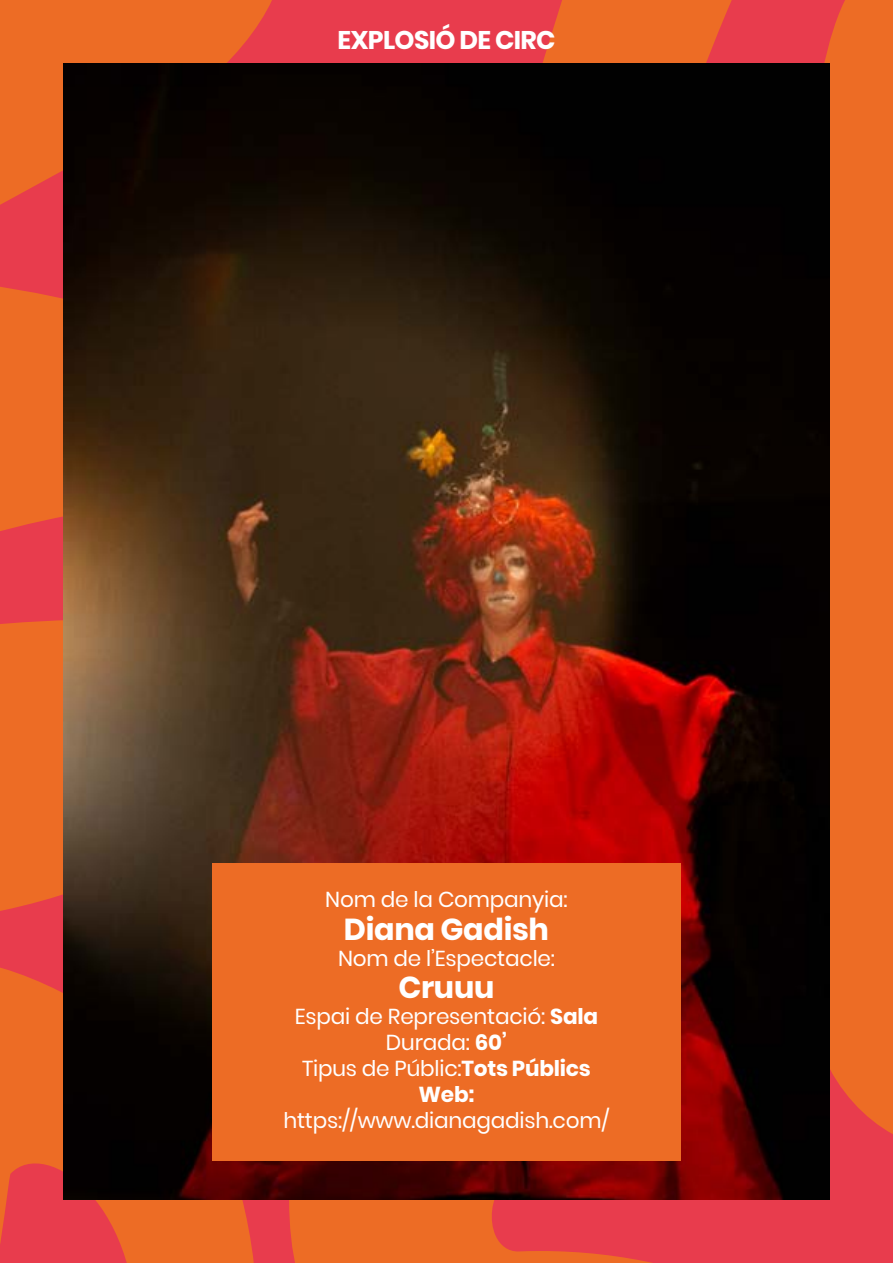
<style>
.page{position:relative;width:893px;height:1263px;background:#fff}
.page>*{position:absolute;margin:0;border:0;box-sizing:border-box;transform-origin:0 0}
.t1{font:700 30.3px "Poppins";letter-spacing:-.01em;color:#fff}
.t2{font:700 25.5px "Poppins";letter-spacing:-.025em;color:#fff}
.t3{font:21.6px/26px "Poppins";letter-spacing:-.01em;color:#fff;text-align:center}
.s1{font-weight:700}
</style>
<div class="page">
<svg style="left:0;top:0;width:166px;height:877px;background:#e9612d"></svg>
<div style="left:808px;top:0;width:85px;height:903px;background:#ed6c25"></div>
<svg style="left:0;top:877px;width:82px;height:386px;background:#ea5637"></svg>
<svg style="left:166px;top:0;width:642px;height:64px;background:#e64d3c"></svg>
<svg style="left:82px;top:903px;width:811px;height:360px;background:#e75337"></svg>
<img style="left:64px;top:64px;width:765px;height:1135px">
<div style="left:212px;top:863px;width:469px;height:298px;background:#ed6c25"></div>
<p class="t2" style="left:338px;top:25px;width:219px">EXPLOSIÓ DE CIRC</p>
<p class="t3" style="left:325px;top:887px;width:244px">Nom de la Companyia:</p>
<h1 class="t1" style="left:344px;top:911px;width:207px">Diana Gadish</h1>
<p class="t3" style="left:338px;top:945px;width:218px">Nom de l’Espectacle:</p>
<h1 class="t1" style="left:399px;top:970px;width:97px">Cruuu</h1>
<p class="t3" style="left:295px;top:1003px;width:305px">Espai de Representació: <span class="s1">Sala<br></span>Durada: <span class="s1">60’<br></span>Tipus de Públic:<span class="s1">Tots Públics<br>Web:</span></p>
<p class="t3" style="left:283px;top:1107px;width:328px">https://www.dianagadish.com/</p>
</div>
